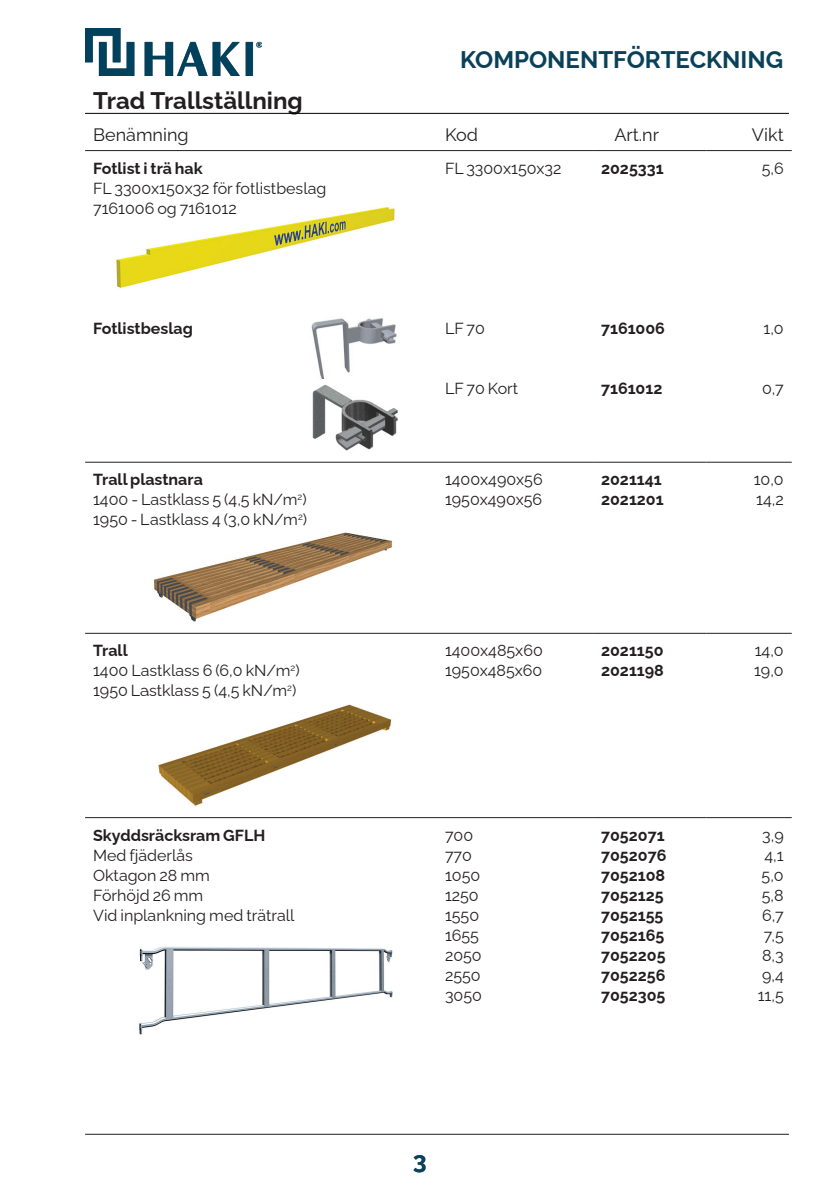
<style>
.page{position:relative;width:840px;height:1191px;background:#fff}
.page>*{position:absolute;margin:0;border:0;box-sizing:border-box;transform-origin:0 0}
.t1{font:700 24px "Raleway";color:#0a4159}
.t2{font:700 24px "Raleway";color:#231f20}
.t3{font:700 24px "Raleway";color:#0a425c}
.t4{font:18px "Raleway";color:#231f20}
.t5{font:16px/20px "Raleway";color:#231f20}
.t6{font:700 16px/20px "Raleway";color:#231f20}
.s1{font-weight:700}
</style>
<div class="page">
<img style="left:85px;top:28px;width:176px;height:48px">
<hr style="left:85px;top:1133px;width:703px;height:1px;background:#231f20">
<svg style="left:85px;top:112px;width:706px;height:707px"></svg>
<hr style="left:85px;top:633px;width:352px;height:1px;background:#231f20">
<hr style="left:437px;top:633px;width:155px;height:1px;background:#231f20">
<hr style="left:592px;top:633px;width:114px;height:1px;background:#231f20">
<hr style="left:706px;top:633px;width:85px;height:1px;background:#231f20">
<hr style="left:85px;top:817px;width:352px;height:1px;background:#231f20">
<hr style="left:437px;top:817px;width:155px;height:1px;background:#231f20">
<hr style="left:592px;top:817px;width:114px;height:1px;background:#231f20">
<hr style="left:706px;top:817px;width:85px;height:1px;background:#231f20">
<hr style="left:85px;top:462px;width:352px;height:1px;background:#231f20">
<hr style="left:437px;top:462px;width:155px;height:1px;background:#231f20">
<hr style="left:592px;top:462px;width:114px;height:1px;background:#231f20">
<hr style="left:706px;top:462px;width:85px;height:1px;background:#231f20">
<hr style="left:85px;top:150px;width:352px;height:1px;background:#231f20">
<hr style="left:437px;top:150px;width:155px;height:1px;background:#231f20">
<hr style="left:592px;top:150px;width:114px;height:1px;background:#231f20">
<hr style="left:706px;top:150px;width:85px;height:1px;background:#231f20">
<img style="left:303px;top:306px;width:104px;height:78px">
<img style="left:139px;top:946px;width:254px;height:89px">
<img style="left:142px;top:510px;width:261px;height:125px">
<img style="left:145px;top:693px;width:254px;height:125px">
<img style="left:306px;top:380px;width:96px;height:74px">
<img style="left:92px;top:194px;width:311px;height:101px">
<h1 class="t1" style="left:460px;top:40px;width:324px">KOMPONENTFÖRTECKNING</h1>
<h1 class="t2" style="left:93px;top:81px;width:211px">Trad Trallställning</h1>
<p class="t4" style="left:93px;top:121px;width:97px">Benämning</p>
<p class="t4" style="left:445px;top:121px;width:34px">Kod</p>
<p class="t4" style="left:614px;top:121px;width:46px">Art.nr</p>
<p class="t4" style="left:751px;top:121px;width:33px">Vikt</p>
<p class="t6" style="left:93px;top:156px;width:111px">Fotlist i trä hak</p>
<p class="t5" style="left:93px;top:176px;width:234px">FL 3300x150x32 för fotlistbeslag<br>7161006 og 7161012</p>
<p class="t5" style="left:761px;top:156px;width:23px">5,6</p>
<p class="t5" style="left:445px;top:156px;width:118px">FL 3300x150x32</p>
<p class="t6" style="left:600px;top:156px;width:64px">2025331</p>
<p class="t6" style="left:93px;top:316px;width:101px">Fotlistbeslag</p>
<p class="t5" style="left:445px;top:316px;width:41px">LF 70</p>
<p class="t5" style="left:445px;top:376px;width:75px">LF 70 Kort</p>
<p class="t6" style="left:600px;top:316px;width:65px">7161006</p>
<p class="t6" style="left:600px;top:376px;width:63px">7161012</p>
<p class="t5" style="left:763px;top:316px;width:22px">1,0</p>
<p class="t5" style="left:761px;top:376px;width:23px">0,7</p>
<p class="t5" style="left:93px;top:468px;width:215px"><span class="s1">Trall plastnara<br></span>1400 - Lastklass 5 (4,5 kN/m<sup>2</sup>)<br>1950 - Lastklass 4 (3,0 kN/m<sup>2</sup>)</p>
<p class="t5" style="left:445px;top:468px;width:99px">1400x490x56<br>1950x490x56</p>
<p class="t6" style="left:600px;top:468px;width:64px">2021141<br>2021201</p>
<p class="t5" style="left:753px;top:468px;width:32px">10,0<br>14,2</p>
<p class="t5" style="left:93px;top:639px;width:208px"><span class="s1">Trall<br></span>1400 Lastklass 6 (6,0 kN/m<sup>2</sup>)<br>1950 Lastklass 5 (4,5 kN/m<sup>2</sup>)</p>
<p class="t5" style="left:445px;top:639px;width:99px">1400x485x60<br>1950x485x60</p>
<p class="t6" style="left:600px;top:639px;width:64px">2021150<br>2021198</p>
<p class="t5" style="left:753px;top:639px;width:31px">14,0<br>19,0</p>
<p class="t6" style="left:93px;top:823px;width:174px">Skyddsräcksram GFLH</p>
<p class="t5" style="left:93px;top:843px;width:203px">Med fjäderlås<br>Oktagon 28 mm<br>Förhöjd 26 mm<br>Vid inplankning med trätrall</p>
<p class="t5" style="left:445px;top:823px;width:38px">700<br>770<br>1050<br>1250<br>1550<br>1655<br>2050<br>2550<br>3050</p>
<p class="t6" style="left:600px;top:823px;width:67px">7052071<br>7052076<br>7052108<br>7052125<br>7052155<br>7052165<br>7052205<br>7052256<br>7052305</p>
<p class="t5" style="left:757px;top:823px;width:28px;text-align:center">3,9<br>4,1<br>5,0<br>5,8<br>6,7<br>7,5<br>8,3<br>9,4<br>11,5</p>
<h1 class="t3" style="left:413px;top:1141px;width:15px">3</h1>
</div>
